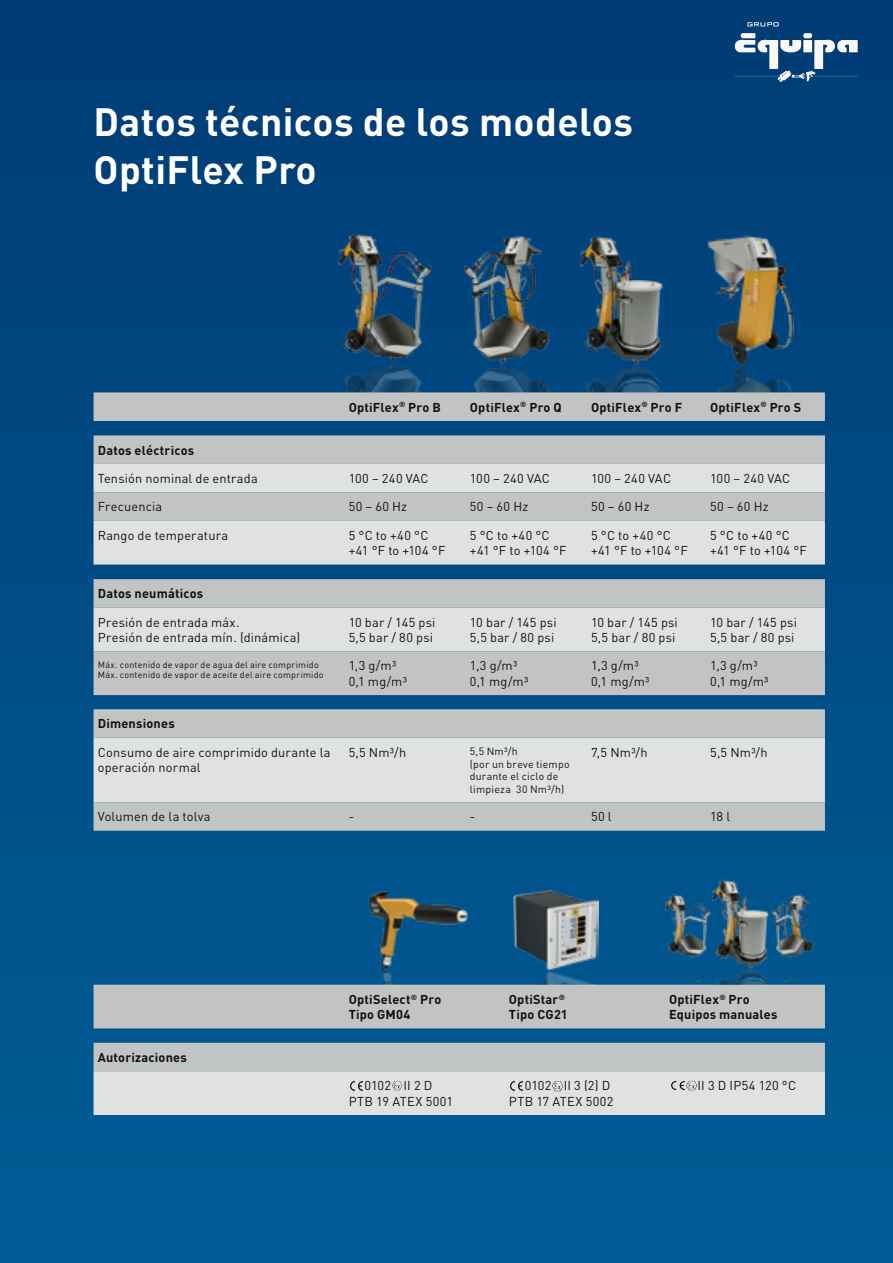
<style>
.page{position:relative;width:893px;height:1263px;background:#fff}
.page>*{position:absolute;margin:0;border:0;box-sizing:border-box;transform-origin:0 0}
.Haupttitel_Weiss_Bol{font:700 39px/48px "DIN Pro";letter-spacing:.01em;color:#fff}
.Text_in_table_din_8{font:12.75px/15.3px "DIN Pro";letter-spacing:.015em;color:#11110f}
.Text_in_table_din_8-2{font:700 12.75px/15.3px "DIN Pro";letter-spacing:.015em;color:#11110f}
.Text_in_table_din_ta{font:12.75px/15.3px "DIN Pro";letter-spacing:.025em;color:#11110f;text-align:center}
.Text_in_table_din_ta-2{font:10.5px/12.6px "DIN Pro";letter-spacing:.02em;color:#11110f}
.Text_in_table_din_8-3{font:10.5px "DIN Pro";color:#11110f}
.Text_in_table_din_8-4{font:9px/10.8px "DIN Pro";letter-spacing:.025em;color:#11110f}
</style>
<div class="page">
<div style="left:0;top:0;width:893px;height:1263px;background:linear-gradient(to bottom,#003c75,#015d96)"></div>
<img style="left:358px;top:888px;width:119px;height:79px">
<img style="left:358px;top:967px;width:119px;height:18px">
<img style="left:336px;top:226px;width:97px;height:134px">
<img style="left:336px;top:360px;width:97px;height:32px">
<img style="left:462px;top:226px;width:91px;height:136px">
<img style="left:462px;top:362px;width:91px;height:30px">
<img style="left:576px;top:224px;width:92px;height:139px">
<img style="left:576px;top:363px;width:92px;height:29px">
<img style="left:704px;top:231px;width:92px;height:161px">
<div style="left:94px;top:435px;width:731px;height:29px;background:#c2c4c4"></div>
<svg style="left:94px;top:464px;width:731px;height:100px;background:#d6d8d9"></svg>
<div style="left:94px;top:579px;width:731px;height:116px;background:#c2c4c4"></div>
<div style="left:94px;top:608px;width:731px;height:43px;background:#e0e2e2"></div>
<div style="left:94px;top:709px;width:731px;height:122px;background:#c2c4c4"></div>
<div style="left:94px;top:738px;width:731px;height:64px;background:#e0e2e2"></div>
<div style="left:94px;top:392px;width:731px;height:29px;background:#c2c4c4"></div>
<div style="left:94px;top:985px;width:731px;height:43px;background:#c2c4c4"></div>
<svg style="left:94px;top:1043px;width:731px;height:72px;background:#d3d5d5"></svg>
<img style="left:513px;top:889px;width:86px;height:96px">
<img style="left:657px;top:890px;width:43px;height:68px">
<img style="left:700px;top:872px;width:76px;height:94px">
<img style="left:767px;top:890px;width:57px;height:68px">
<img style="left:657px;top:976px;width:43px;height:5px">
<img style="left:700px;top:966px;width:76px;height:19px">
<img style="left:767px;top:976px;width:57px;height:5px">
<img style="left:710px;top:8px;width:174px;height:87px">
<p class="Haupttitel_Weiss_Bol" style="left:94px;top:93px;width:541px">Datos técnicos de los modelos<br>OptiFlex Pro</p>
<p class="Text_in_table_din_8-2" style="left:349px;top:398px;width:94px">OptiFlex<sup>®</sup> Pro B</p>
<p class="Text_in_table_din_8-2" style="left:470px;top:398px;width:93px">OptiFlex<sup>®</sup> Pro Q</p>
<p class="Text_in_table_din_8-2" style="left:591px;top:398px;width:93px">OptiFlex<sup>®</sup> Pro F</p>
<p class="Text_in_table_din_8-2" style="left:710px;top:398px;width:93px">OptiFlex<sup>®</sup> Pro S</p>
<p class="Text_in_table_din_8-2" style="left:98px;top:441px;width:98px">Datos eléctricos</p>
<p class="Text_in_table_din_8" style="left:98px;top:469px;width:161px">Tensión nominal de entrada</p>
<p class="Text_in_table_din_8" style="left:349px;top:469px;width:82px">100 – 240 VAC</p>
<p class="Text_in_table_din_8" style="left:470px;top:469px;width:82px">100 – 240 VAC</p>
<p class="Text_in_table_din_8" style="left:591px;top:469px;width:82px">100 – 240 VAC</p>
<p class="Text_in_table_din_8" style="left:710px;top:469px;width:82px">100 – 240 VAC</p>
<p class="Text_in_table_din_8" style="left:98px;top:498px;width:66px">Frecuencia</p>
<p class="Text_in_table_din_8" style="left:349px;top:498px;width:60px">50 – 60 Hz</p>
<p class="Text_in_table_din_8" style="left:470px;top:498px;width:60px">50 – 60 Hz</p>
<p class="Text_in_table_din_8" style="left:591px;top:498px;width:60px">50 – 60 Hz</p>
<p class="Text_in_table_din_8" style="left:710px;top:498px;width:60px">50 – 60 Hz</p>
<p class="Text_in_table_din_8" style="left:98px;top:526px;width:132px">Rango de temperatura</p>
<p class="Text_in_table_din_8" style="left:349px;top:526px;width:81px">5 °C to +40 °C</p>
<p class="Text_in_table_din_8" style="left:349px;top:542px;width:98px">+41 °F to +104 °F</p>
<p class="Text_in_table_din_8" style="left:470px;top:526px;width:81px">5 °C to +40 °C</p>
<p class="Text_in_table_din_8" style="left:470px;top:542px;width:98px">+41 °F to +104 °F</p>
<p class="Text_in_table_din_8" style="left:591px;top:526px;width:81px">5 °C to +40 °C</p>
<p class="Text_in_table_din_8" style="left:591px;top:542px;width:98px">+41 °F to +104 °F</p>
<p class="Text_in_table_din_8" style="left:710px;top:526px;width:81px">5 °C to +40 °C</p>
<p class="Text_in_table_din_8" style="left:710px;top:542px;width:98px">+41 °F to +104 °F</p>
<p class="Text_in_table_din_8-2" style="left:98px;top:584px;width:107px">Datos neumáticos</p>
<p class="Text_in_table_din_8" style="left:98px;top:613px;width:143px">Presión de entrada máx.</p>
<p class="Text_in_table_din_8" style="left:98px;top:628px;width:204px">Presión de entrada mín. (dinámica)</p>
<p class="Text_in_table_din_8" style="left:349px;top:613px;width:88px">10 bar / 145 psi</p>
<p class="Text_in_table_din_8" style="left:349px;top:628px;width:86px">5,5 bar / 80 psi</p>
<p class="Text_in_table_din_8-4" style="left:98px;top:658px;width:227px">Máx. contenido de vapor de agua del aire comprimido<br>Máx. contenido de vapor de aceite del aire comprimido</p>
<p class="Text_in_table_din_8" style="left:349px;top:657px;width:49px">1,3 g/m³</p>
<p class="Text_in_table_din_8" style="left:349px;top:672px;width:60px">0,1 mg/m³</p>
<p class="Text_in_table_din_8" style="left:470px;top:613px;width:88px">10 bar / 145 psi</p>
<p class="Text_in_table_din_8" style="left:470px;top:628px;width:86px">5,5 bar / 80 psi</p>
<p class="Text_in_table_din_8" style="left:470px;top:657px;width:49px">1,3 g/m³</p>
<p class="Text_in_table_din_8" style="left:470px;top:672px;width:60px">0,1 mg/m³</p>
<p class="Text_in_table_din_8-2" style="left:98px;top:715px;width:78px">Dimensiones</p>
<p class="Text_in_table_din_8" style="left:98px;top:743px;width:234px">Consumo de aire comprimido durante la operación normal</p>
<p class="Text_in_table_din_8" style="left:349px;top:743px;width:59px">5,5 Nm³/h</p>
<p class="Text_in_table_din_8-3" style="left:470px;top:743px;width:49px">5,5 Nm³/h</p>
<p class="Text_in_table_din_ta-2" style="left:470px;top:757px;width:101px">(por un breve tiempo durante el ciclo de limpieza 30 Nm³/h)</p>
<p class="Text_in_table_din_8" style="left:591px;top:613px;width:88px">10 bar / 145 psi</p>
<p class="Text_in_table_din_8" style="left:591px;top:628px;width:86px">5,5 bar / 80 psi</p>
<p class="Text_in_table_din_8" style="left:591px;top:657px;width:49px">1,3 g/m³</p>
<p class="Text_in_table_din_8" style="left:591px;top:672px;width:60px">0,1 mg/m³</p>
<p class="Text_in_table_din_8" style="left:710px;top:613px;width:88px">10 bar / 145 psi</p>
<p class="Text_in_table_din_8" style="left:710px;top:628px;width:86px">5,5 bar / 80 psi</p>
<p class="Text_in_table_din_8" style="left:710px;top:657px;width:49px">1,3 g/m³</p>
<p class="Text_in_table_din_8" style="left:710px;top:672px;width:60px">0,1 mg/m³</p>
<p class="Text_in_table_din_8" style="left:591px;top:743px;width:58px">7,5 Nm³/h</p>
<p class="Text_in_table_din_8" style="left:710px;top:743px;width:59px">5,5 Nm³/h</p>
<p class="Text_in_table_din_8" style="left:98px;top:808px;width:114px">Volumen de la tolva</p>
<p class="Text_in_table_din_8" style="left:349px;top:808px;width:7px">-</p>
<p class="Text_in_table_din_8" style="left:470px;top:808px;width:7px">-</p>
<p class="Text_in_table_din_ta" style="left:591px;top:808px;width:22px">50 l</p>
<p class="Text_in_table_din_8" style="left:710px;top:808px;width:21px">18 l</p>
<p class="Text_in_table_din_8-2" style="left:98px;top:1048px;width:91px">Autorizaciones</p>
<p class="Text_in_table_din_8-2" style="left:349px;top:990px;width:94px">OptiSelect<sup>®</sup> Pro<br>Tipo GM04</p>
<p class="Text_in_table_din_8-2" style="left:509px;top:990px;width:58px">OptiStar<sup>®</sup></p>
<p class="Text_in_table_din_8-2" style="left:509px;top:1005px;width:61px">Tipo CG21</p>
<p class="Text_in_table_din_8-2" style="left:669px;top:990px;width:110px">OptiFlex<sup>®</sup> Pro<br>Equipos manuales</p>
<p class="Text_in_table_din_ta" style="left:349px;top:1077px;width:106px">0102 II 2 D<br>PTB 19 ATEX 5001</p>
<p class="Text_in_table_din_ta" style="left:509px;top:1077px;width:106px;text-align:right">0102 II 3 (2) D<br>PTB 17 ATEX 5002</p>
<p class="Text_in_table_din_ta" style="left:698px;top:1077px;width:100px">II 3 D IP54 120 °C</p>
</div>
